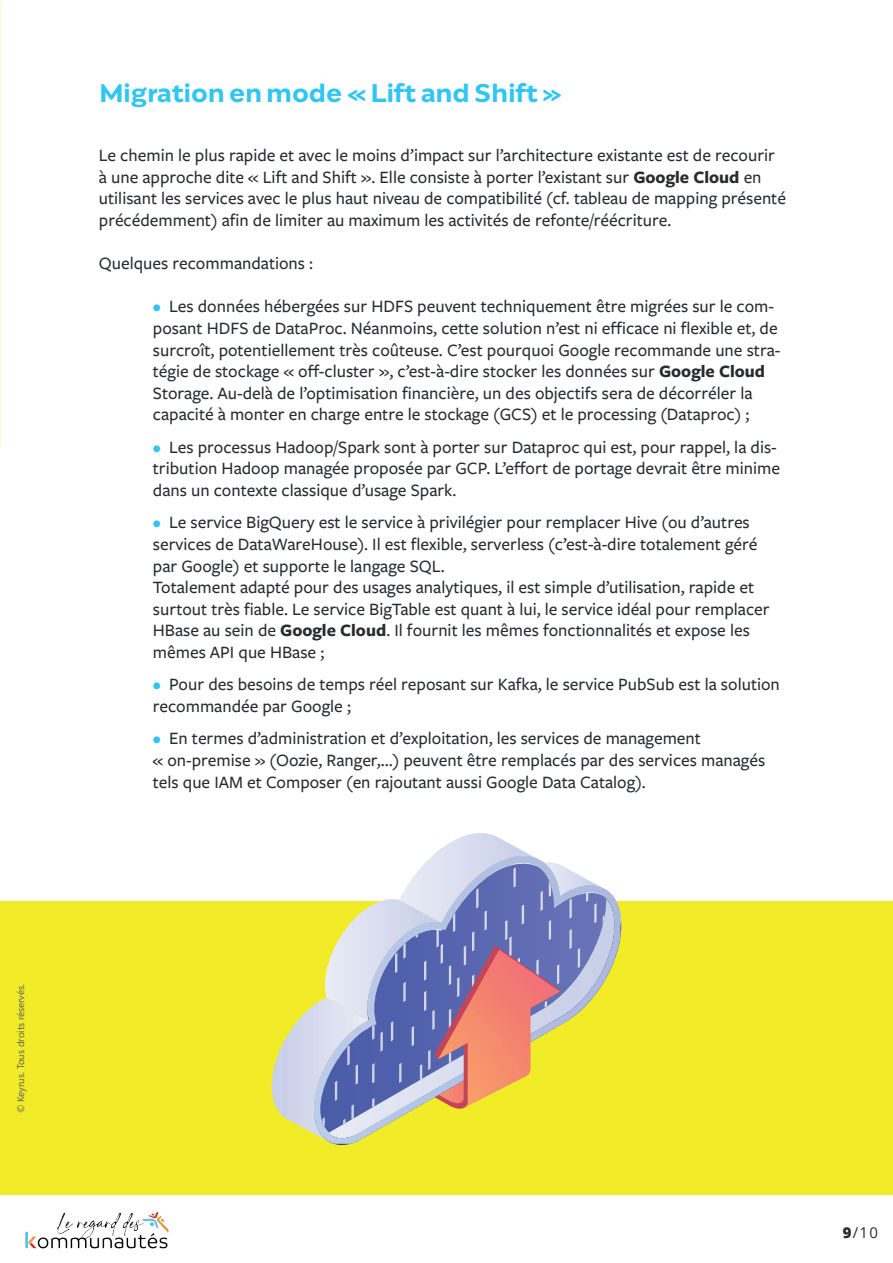
<style>
.page{position:relative;width:893px;height:1263px;background:#fff}
.page>*{position:absolute;margin:0;border:0;box-sizing:border-box;transform-origin:0 0}
.t1{font:600 25.5px "Engram";color:#30c5f3}
.t2{font:500 18px/21.6px "Freight Sans Pro";color:#292c2f}
.t3{font:15px "Open Sans";color:#292c2f}
.t4{font:9.6px "Segoe UI";color:#5c5c5c}
.s1{font-weight:700}
.s2{color:#32c3f2}
.s3{font-weight:800}
</style>
<div class="page">
<div style="left:0;top:901px;width:893px;height:294px;background:#f1eb28"></div>
<svg style="left:272px;top:833px;width:349px;height:309px"></svg>
<img style="left:25px;top:1211px;width:144px;height:38px">
<h1 class="t1" style="left:99px;top:75px;width:464px">Migration en mode « Lift and Shift »</h1>
<p class="t2" style="left:99px;top:144px;width:689px">Le chemin le plus rapide et avec le moins d’impact sur l’architecture existante est de recourir à une approche dite « Lift and Shift ». Elle consiste à porter l’existant sur <span class="s1">Google Cloud</span> en utilisant les services avec le plus haut niveau de compatibilité (cf. tableau de mapping présenté précédemment) afin de limiter au maximum les activités de refonte/réécriture.</p>
<p class="t2" style="left:99px;top:252px;width:216px">Quelques recommandations :</p>
<p class="t2" style="left:153px;top:295px;width:629px"><span class="s2">•</span> Les données hébergées sur HDFS peuvent techniquement être migrées sur le com&shy;posant HDFS de DataProc. Néanmoins, cette solution n’est ni efficace ni flexible et, de surcroît, potentiellement très coûteuse. C’est pourquoi Google recommande une stra&shy;tégie de stockage « off-cluster », c’est-à-dire stocker les données sur <span class="s1">Google Cloud </span>Storage. Au-delà de l’optimisation financière, un des objectifs sera de décorréler la capacité à monter en charge entre le stockage (GCS) et le processing (Dataproc) ;</p>
<p class="t2" style="left:153px;top:435px;width:629px"><span class="s2">•</span> Les processus Hadoop/Spark sont à porter sur Dataproc qui est, pour rappel, la dis&shy;tribution Hadoop managée proposée par GCP. L’effort de portage devrait être minime dans un contexte classique d’usage Spark.</p>
<p class="t2" style="left:153px;top:511px;width:618px"><span class="s2">•</span> Le service BigQuery est le service à privilégier pour remplacer Hive (ou d’autres services de DataWareHouse). Il est flexible, serverless (c’est-à-dire totalement géré par Google) et supporte le langage SQL.<br>Totalement adapté pour des usages analytiques, il est simple d’utilisation, rapide et surtout très fiable. Le service BigTable est quant à lui, le service idéal pour remplacer HBase au sein de <span class="s1">Google Cloud</span>. Il fournit les mêmes fonctionnalités et expose les mêmes API que HBase ;</p>
<p class="t2" style="left:153px;top:673px;width:629px"><span class="s2">•</span> Pour des besoins de temps réel reposant sur Kafka, le service PubSub est la solution recommandée par Google ;</p>
<p class="t2" style="left:153px;top:727px;width:614px"><span class="s2">•</span> En termes d’administration et d’exploitation, les services de management<br>« on-premise » (Oozie, Ranger,…) peuvent être remplacés par des services managés tels que IAM et Composer (en rajoutant aussi Google Data Catalog).</p>
<p class="t4" style="left:12px;top:1113px;width:131px;rotate:-90deg">© Keyrus. Tous droits réservés.</p>
<p class="t3" style="left:843px;top:1222px;width:37px"><span class="s3">9</span>/10</p>
</div>
